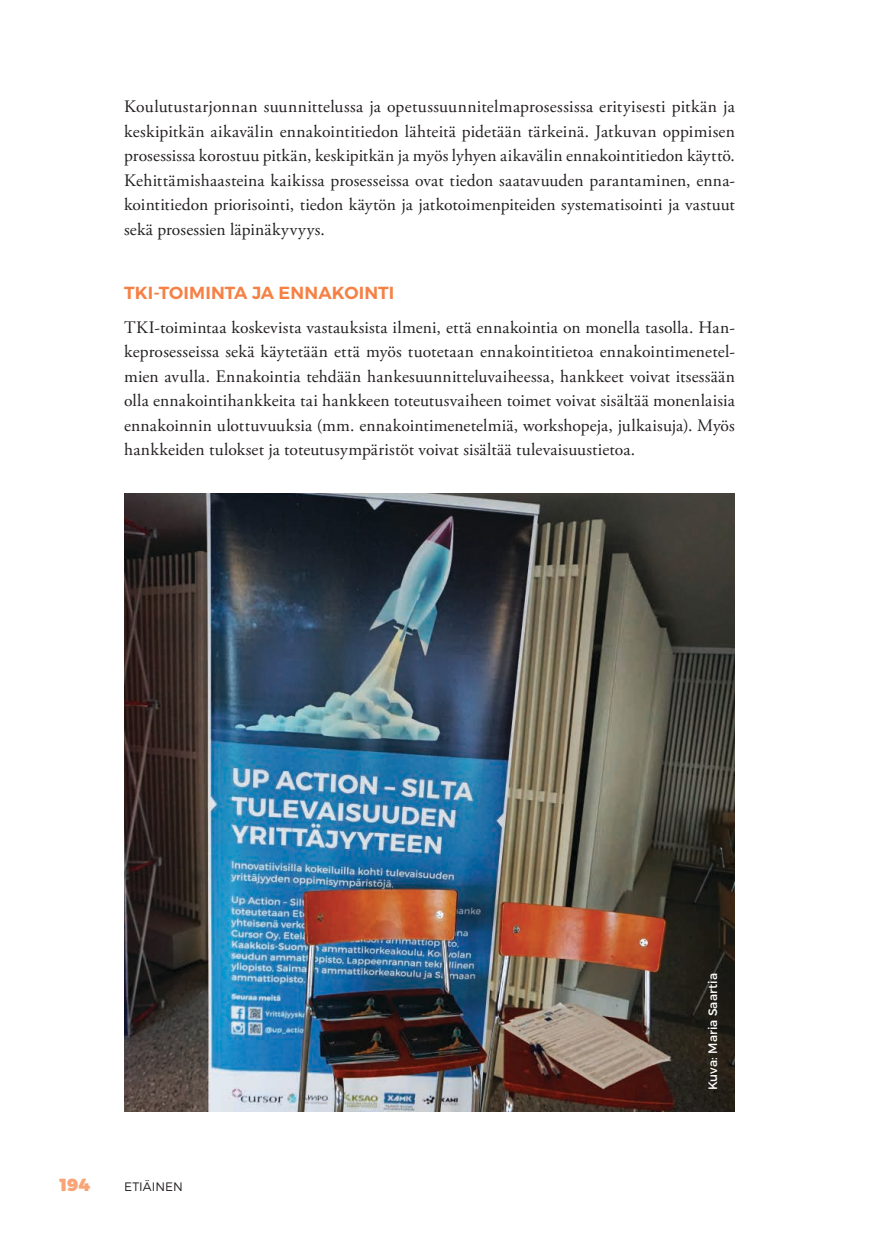
<style>
.page{position:relative;width:874px;height:1241px;background:#fff}
.page>*{position:absolute;margin:0;border:0;box-sizing:border-box;transform-origin:0 0}
.Leipis_ei_sisennystä{font:17.5px/24.5px "Adobe Garamond Pro";letter-spacing:.01em;color:#231f20;text-align:justify}
.Pikku_valis{font:600 17.5px "Montserrat";letter-spacing:.01em;color:#f58145}
.t1{font:900 17.5px "Montserrat";color:#f9a476}
.kuvaaja_kuvateksti{font:12.25px "Montserrat";letter-spacing:.01em;color:#fff}
.t2{font:300 12.25px "Montserrat";letter-spacing:.005em;color:#231f20}
</style>
<div class="page">
<img style="left:124px;top:493px;width:610px;height:618px">
<p class="Leipis_ei_sisennystä" style="left:124px;top:95px;width:612px">Koulutustarjonnan suunnittelussa ja opetussuunnitelmaprosessissa erityisesti pitkän ja keskipitkän aikavälin ennakointitiedon lähteitä pidetään tärkeinä. Jatkuvan oppimisen prosessissa korostuu pitkän, keskipitkän ja myös lyhyen aikavälin ennakointitiedon käyttö.<br>Kehittämishaasteina kaikissa prosesseissa ovat tiedon saatavuuden parantaminen, enna&shy;kointitiedon priorisointi, tiedon käytön ja jatkotoimenpiteiden systematisointi ja vastuut sekä prosessien läpinäkyvyys.</p>
<h3 class="Pikku_valis" style="left:124px;top:282px;width:271px">TKI-TOIMINTA JA ENNAKOINTI</h3>
<p class="Leipis_ei_sisennystä" style="left:124px;top:315px;width:612px">TKI-toimintaa koskevista vastauksista ilmeni, että ennakointia on monella tasolla. Han&shy;keprosesseissa sekä käytetään että myös tuotetaan ennakointitietoa ennakointimenetel&shy;mien avulla. Ennakointia tehdään hankesuunnitteluvaiheessa, hankkeet voivat itsessään olla ennakointihankkeita tai hankkeen toteutusvaiheen toimet voivat sisältää monenlaisia ennakoinnin ulottuvuuksia (mm. ennakointimenetelmiä, workshopeja, julkaisuja). Myös hankkeiden tulokset ja toteutusympäristöt voivat sisältää tulevaisuustietoa.</p>
<p class="t1" style="left:60px;top:1173px;width:32px">194</p>
<p class="t2" style="left:124px;top:1178px;width:60px">ETIÄINEN</p>
<p class="kuvaaja_kuvateksti" style="left:704px;top:1090px;width:119px;rotate:-90deg">Kuva: Maria Saartia</p>
</div>
